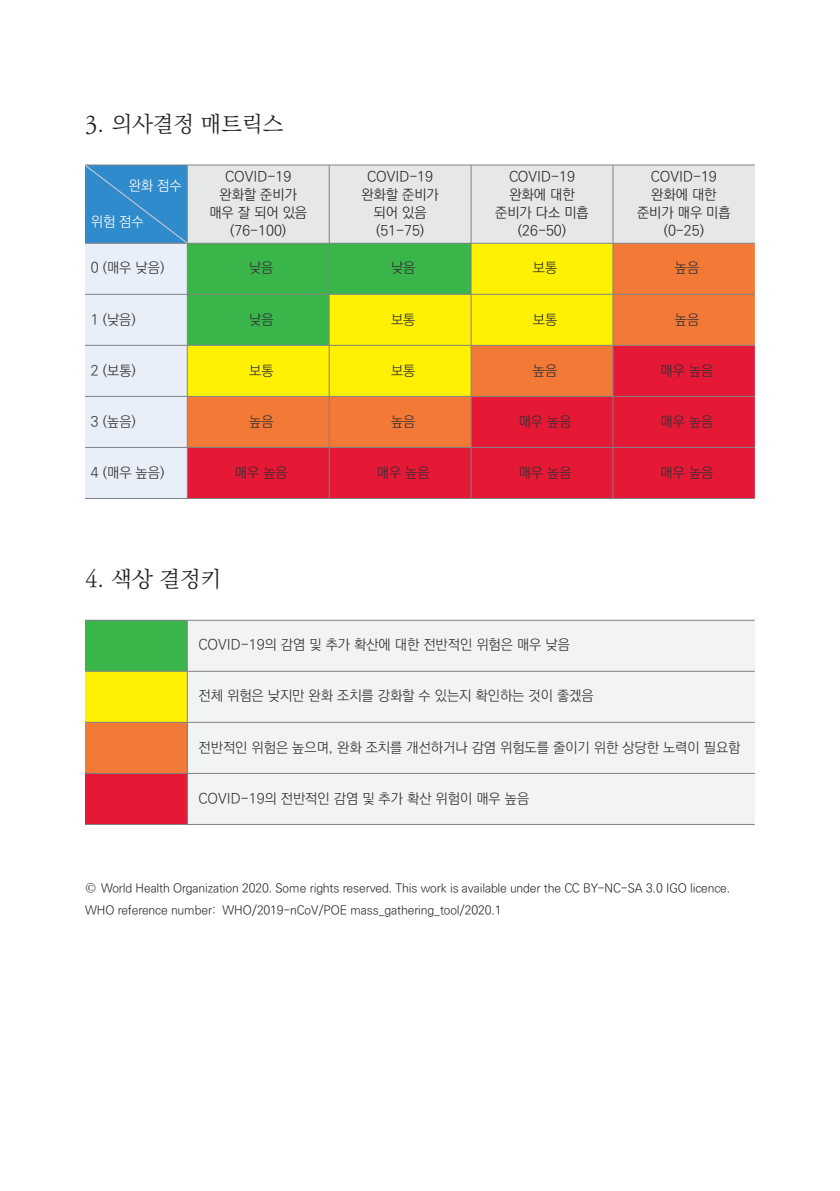
<style>
.page{position:relative;width:840px;height:1191px;background:#fff}
.page>*{position:absolute;margin:0;border:0;box-sizing:border-box;transform-origin:0 0}
.t1{font:300 22px "Ko Pub Batang";color:#231f20}
.t2{font:300 14px "Ko Pub Dotum";color:#312f30}
.t3{font:300 14px/18px "Ko Pub Dotum";color:#231f20;text-align:center}
.t4{font:300 14px "Ko Pub Dotum";color:#fff}
.t5{font:300 12px/22px "Ko Pub Dotum";letter-spacing:-.01em;color:#231f20}
.s1{font-family:"Minion Pro";font-weight:400;font-size:16px;color:#57585a}
</style>
<div class="page">
<div style="left:329px;top:166px;width:425px;height:77px;background:#e6e7e9"></div>
<svg style="left:329px;top:244px;width:425px;height:101px;background:#d9be1f"></svg>
<svg style="left:329px;top:346px;width:425px;height:152px;background:#e94631"></svg>
<hr style="left:329px;top:165px;width:142px;height:1px;background:#808285">
<hr style="left:471px;top:165px;width:141px;height:1px;background:#808285">
<hr style="left:612px;top:165px;width:142px;height:1px;background:#808285">
<hr style="left:85px;top:498px;width:102px;height:1px;background:#808285">
<hr style="left:187px;top:498px;width:142px;height:1px;background:#808285">
<hr style="left:329px;top:498px;width:142px;height:1px;background:#808285">
<hr style="left:471px;top:498px;width:141px;height:1px;background:#808285">
<hr style="left:612px;top:498px;width:142px;height:1px;background:#808285">
<hr style="left:470px;top:165px;width:1px;height:78px;background:#808285">
<hr style="left:612px;top:165px;width:1px;height:78px;background:#808285">
<hr style="left:329px;top:243px;width:142px;height:1px;background:#808285">
<hr style="left:471px;top:243px;width:141px;height:1px;background:#808285">
<hr style="left:470px;top:243px;width:1px;height:51px;background:#808285">
<hr style="left:612px;top:243px;width:142px;height:1px;background:#808285">
<hr style="left:612px;top:243px;width:1px;height:51px;background:#808285">
<hr style="left:329px;top:294px;width:142px;height:1px;background:#808285">
<hr style="left:471px;top:294px;width:141px;height:1px;background:#808285">
<hr style="left:470px;top:294px;width:1px;height:51px;background:#808285">
<hr style="left:612px;top:294px;width:142px;height:1px;background:#808285">
<hr style="left:612px;top:294px;width:1px;height:51px;background:#808285">
<hr style="left:329px;top:345px;width:142px;height:1px;background:#808285">
<hr style="left:471px;top:345px;width:141px;height:1px;background:#808285">
<hr style="left:470px;top:345px;width:1px;height:51px;background:#808285">
<hr style="left:612px;top:345px;width:142px;height:1px;background:#808285">
<hr style="left:612px;top:345px;width:1px;height:51px;background:#808285">
<hr style="left:329px;top:396px;width:142px;height:1px;background:#808285">
<hr style="left:471px;top:396px;width:141px;height:1px;background:#808285">
<hr style="left:470px;top:396px;width:1px;height:51px;background:#808285">
<hr style="left:612px;top:396px;width:142px;height:1px;background:#808285">
<hr style="left:612px;top:396px;width:1px;height:51px;background:#808285">
<hr style="left:329px;top:447px;width:142px;height:1px;background:#808285">
<hr style="left:471px;top:447px;width:141px;height:1px;background:#808285">
<hr style="left:470px;top:448px;width:1px;height:50px;background:#808285">
<hr style="left:612px;top:447px;width:142px;height:1px;background:#808285">
<hr style="left:612px;top:448px;width:1px;height:50px;background:#808285">
<svg style="left:85px;top:165px;width:244px;height:333px;background:#b8bb9b"></svg>
<div style="left:85px;top:620px;width:102px;height:51px;background:#3ab54a"></div>
<div style="left:188px;top:621px;width:566px;height:203px;background:#f2f3f4"></div>
<div style="left:85px;top:671px;width:102px;height:51px;background:#fff101"></div>
<div style="left:85px;top:722px;width:102px;height:51px;background:#f37937"></div>
<div style="left:85px;top:773px;width:102px;height:51px;background:#e51836"></div>
<hr style="left:85px;top:620px;width:102px;height:1px;background:#808285">
<hr style="left:85px;top:671px;width:102px;height:1px;background:#808285">
<hr style="left:85px;top:722px;width:102px;height:1px;background:#808285">
<hr style="left:85px;top:773px;width:102px;height:1px;background:#808285">
<hr style="left:85px;top:824px;width:102px;height:1px;background:#808285">
<hr style="left:187px;top:620px;width:567px;height:1px;background:#808285">
<hr style="left:187px;top:620px;width:1px;height:51px;background:#808285">
<hr style="left:187px;top:671px;width:567px;height:1px;background:#808285">
<hr style="left:187px;top:671px;width:1px;height:51px;background:#808285">
<hr style="left:187px;top:722px;width:567px;height:1px;background:#808285">
<hr style="left:187px;top:722px;width:1px;height:51px;background:#808285">
<hr style="left:187px;top:773px;width:567px;height:1px;background:#808285">
<hr style="left:187px;top:773px;width:1px;height:51px;background:#808285">
<hr style="left:187px;top:824px;width:567px;height:1px;background:#808285">
<h1 class="t1" style="left:85px;top:113px;width:199px">3. 의사결정 매트릭스</h1>
<p class="t4" style="left:129px;top:178px;width:54px">완화 점수</p>
<p class="t4" style="left:91px;top:214px;width:54px">위험 점수</p>
<p class="t3" style="left:209px;top:168px;width:99px">COVID-19 완화할 준비가 매우 잘 되어 있음 (76-100)</p>
<p class="t3" style="left:361px;top:168px;width:79px">COVID-19 완화할 준비가 되어 있음 (51-75)</p>
<p class="t3" style="left:495px;top:168px;width:95px">COVID-19 완화에 대한 준비가 다소 미흡 (26-50)</p>
<p class="t3" style="left:636px;top:168px;width:95px">COVID-19 완화에 대한 준비가 매우 미흡 (0-25)</p>
<p class="t2" style="left:91px;top:261px;width:75px">0 (매우 낮음)</p>
<p class="t2" style="left:249px;top:261px;width:26px">낮음</p>
<p class="t2" style="left:391px;top:261px;width:26px">낮음</p>
<p class="t2" style="left:532px;top:261px;width:26px">보통</p>
<p class="t2" style="left:674px;top:261px;width:26px">높음</p>
<p class="t2" style="left:91px;top:312px;width:47px">1 (낮음)</p>
<p class="t2" style="left:249px;top:312px;width:26px">낮음</p>
<p class="t2" style="left:391px;top:312px;width:26px">보통</p>
<p class="t2" style="left:532px;top:312px;width:26px">보통</p>
<p class="t2" style="left:674px;top:312px;width:26px">높음</p>
<p class="t2" style="left:91px;top:363px;width:47px">2 (보통)</p>
<p class="t2" style="left:249px;top:363px;width:26px">보통</p>
<p class="t2" style="left:391px;top:363px;width:26px">보통</p>
<p class="t2" style="left:532px;top:363px;width:26px">높음</p>
<p class="t2" style="left:660px;top:363px;width:54px">매우 높음</p>
<p class="t2" style="left:91px;top:414px;width:47px">3 (높음)</p>
<p class="t2" style="left:249px;top:414px;width:26px">높음</p>
<p class="t2" style="left:391px;top:414px;width:26px">높음</p>
<p class="t2" style="left:518px;top:414px;width:54px">매우 높음</p>
<p class="t2" style="left:660px;top:414px;width:54px">매우 높음</p>
<p class="t2" style="left:91px;top:465px;width:75px">4 (매우 높음)</p>
<p class="t2" style="left:235px;top:465px;width:54px">매우 높음</p>
<p class="t2" style="left:376px;top:465px;width:54px">매우 높음</p>
<p class="t2" style="left:518px;top:465px;width:54px">매우 높음</p>
<p class="t2" style="left:660px;top:465px;width:54px">매우 높음</p>
<h1 class="t1" style="left:85px;top:568px;width:138px">4. 색상 결정키</h1>
<p class="t2" style="left:198px;top:638px;width:372px">COVID-19의 감염 및 추가 확산에 대한 전반적인 위험은 매우 낮음</p>
<p class="t2" style="left:198px;top:689px;width:396px">전체 위험은 낮지만 완화 조치를 강화할 수 있는지 확인하는 것이 좋겠음</p>
<p class="t2" style="left:198px;top:740px;width:543px">전반적인 위험은 높으며, 완화 조치를 개선하거나 감염 위험도를 줄이기 위한 상당한 노력이 필요함</p>
<p class="t2" style="left:198px;top:791px;width:332px">COVID-19의 전반적인 감염 및 추가 확산 위험이 매우 높음</p>
<p class="t5" style="left:85px;top:877px;width:646px"><span class="s1">©</span> World Health Organization 2020. Some rights reserved. This work is available under the CC BY-NC-SA 3.0 IGO licence.<br>WHO reference number: WHO/2019-nCoV/POE mass_gathering_tool/2020.1</p>
</div>
